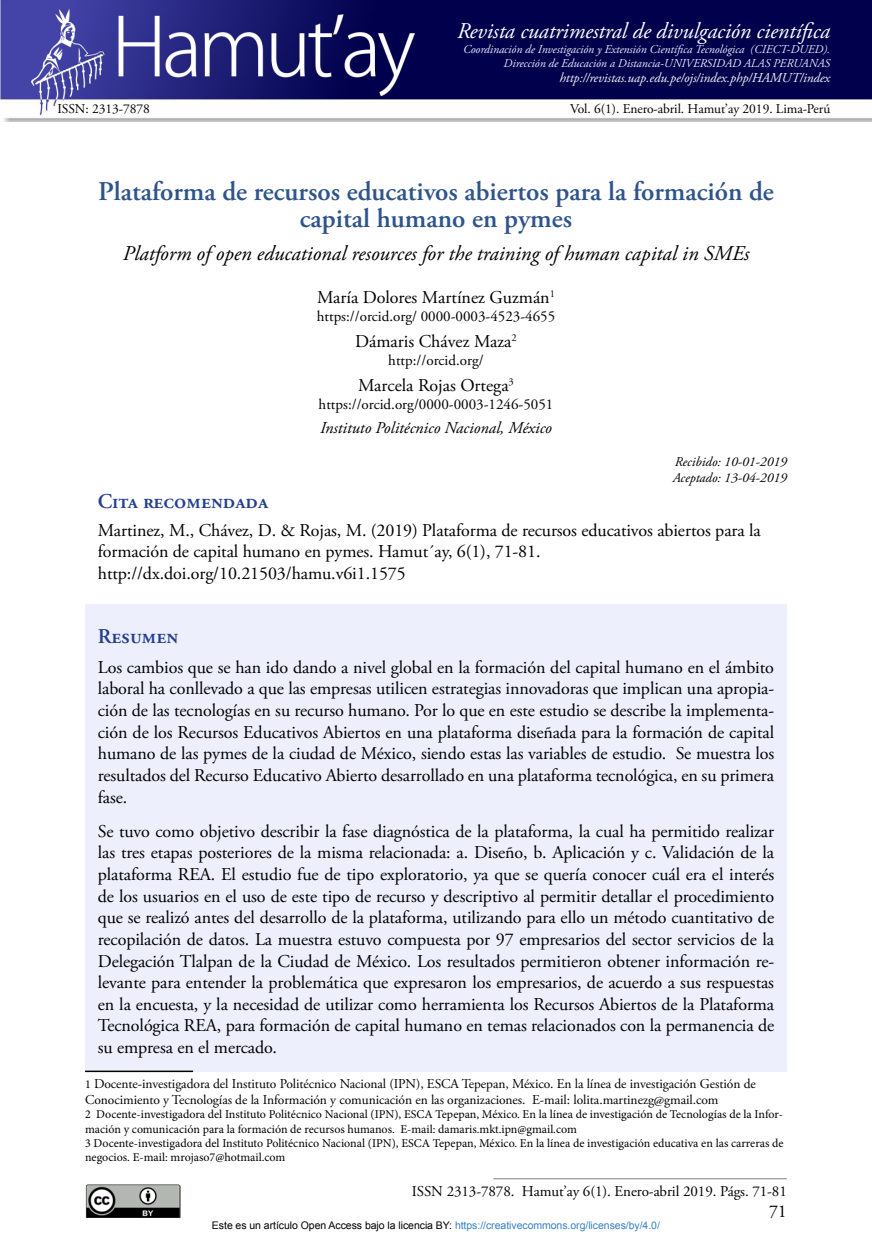
<style>
.page{position:relative;width:872px;height:1255px;background:#fff}
.page>*{position:absolute;margin:0;border:0;box-sizing:border-box;transform-origin:0 0}
.t1{font:600 27px/27px "Adobe Garamond Pro";color:#2f548a;text-align:center}
.t2{font:italic 22.5px "Adobe Garamond Pro";letter-spacing:-.005em;color:#fff}
.t3{font:italic 21px "Adobe Garamond Pro";color:#000}
.t4{font:600 21px "Adobe Garamond Pro";color:#25408f}
.t5{font:18px/21.6px "Adobe Garamond Pro";letter-spacing:-.005em;color:#000;text-align:justify}
.t6{font:italic 16.5px "Adobe Garamond Pro";color:#000}
.t7{font:15px "Adobe Garamond Pro";color:#000}
.t8{font:13.5px/16.2px "Adobe Garamond Pro";letter-spacing:-.005em;color:#000}
.t9{font:italic 13.5px "Adobe Garamond Pro";letter-spacing:-.005em;color:#f5f5f6}
.t10{font:italic 13.5px/16.2px "Adobe Garamond Pro";color:#000}
.t11{font:12px/14.4px "Minion Pro";color:#000}
.t12{font:italic 12px/13.5px "Adobe Garamond Pro";letter-spacing:-.005em;color:#e6e9fc;text-align:right}
.t13{font:10.5px "Arial";letter-spacing:-.005em;color:#3981c3}
.s1{font-family:"Minion Pro";font-size:12px}
.s2{color:#000}
</style>
<div class="page">
<hr style="left:493px;top:1178px;width:294px;height:1px;background:#808080">
<div style="left:85px;top:604px;width:702px;height:467px;background:#edeffc"></div>
<hr style="left:85px;top:1070px;width:108px;height:2px;background:#000">
<img style="left:85px;top:1184px;width:96px;height:32px">
<img style="left:0;top:0;width:872px;height:122px">
<p class="t2" style="left:457px;top:17px;width:375px">Revista cuatrimestral de divulgación científica</p>
<p class="t12" style="left:463px;top:43px;width:369px">Coordinación de Investigación y Extensión Científica Tecnológica (CIECT-DUED).<br>Dirección de Educación a Distancia-UNIVERSIDAD ALAS PERUANAS</p>
<p class="t9" style="left:559px;top:70px;width:272px">http://revistas.uap.edu.pe/ojs/index.php/HAMUT/index</p>
<p class="t8" style="left:57px;top:101px;width:94px">ISSN: 2313-7878</p>
<p class="t8" style="left:570px;top:101px;width:262px">Vol. 6(1). Enero-abril. Hamut’ay 2019. Lima-Perú</p>
<h1 class="t1" style="left:98px;top:178px;width:677px">Plataforma de recursos educativos abiertos para la formación de capital humano en pymes</h1>
<p class="t3" style="left:123px;top:241px;width:628px">Platform of open educational resources for the training of human capital in SMEs</p>
<p class="t5" style="left:317px;top:287px;width:239px">María Dolores Martínez Guzmán<sup>1</sup></p>
<p class="t7" style="left:317px;top:307px;width:240px">https://orcid.org/ 0000-0003-4523-4655</p>
<p class="t5" style="left:355px;top:331px;width:163px">Dámaris Chávez Maza<sup>2</sup></p>
<p class="t7" style="left:388px;top:351px;width:97px">http://orcid.org/</p>
<p class="t5" style="left:358px;top:375px;width:157px">Marcela Rojas Ortega<sup>3</sup></p>
<p class="t7" style="left:319px;top:395px;width:236px">https://orcid.org/0000-0003-1246-5051</p>
<p class="t6" style="left:320px;top:418px;width:233px">Instituto Politécnico Nacional, México</p>
<p class="t10" style="left:672px;top:454px;width:116px">Recibido: 10-01-2019<br>Aceptado: 13-04-2019</p>
<p class="t4" style="left:98px;top:489px;width:172px">Cita recomendada</p>
<p class="t5" style="left:98px;top:519px;width:664px;text-align:left">Martinez, M., Chávez, D. &amp; Rojas, M. (2019) Plataforma de recursos educativos abiertos para la formación de capital humano en pymes. Hamut´ay, 6(1), 71-81. http://dx.doi.org/10.21503/hamu.v6i1.1575</p>
<p class="t4" style="left:98px;top:624px;width:82px">Resumen</p>
<p class="t5" style="left:98px;top:657px;width:678px">Los cambios que se han ido dando a nivel global en la formación del capital humano en el ámbito laboral ha conllevado a que las empresas utilicen estrategias innovadoras que implican una apropia&shy;ción de las tecnologías en su recurso humano. Por lo que en este estudio se describe la implementa&shy;ción de los Recursos Educativos Abiertos en una plataforma diseñada para la formación de capital humano de las pymes de la ciudad de México, siendo estas las variables de estudio. Se muestra los resultados del Recurso Educativo Abierto desarrollado en una plataforma tecnológica, en su primera fase.</p>
<p class="t5" style="left:98px;top:821px;width:678px">Se tuvo como objetivo describir la fase diagnóstica de la plataforma, la cual ha permitido realizar las tres etapas posteriores de la misma relacionada: a. Diseño, b. Aplicación y c. Validación de la plataforma REA. El estudio fue de tipo exploratorio, ya que se quería conocer cuál era el interés de los usuarios en el uso de este tipo de recurso y descriptivo al permitir detallar el procedimiento que se realizó antes del desarrollo de la plataforma, utilizando para ello un método cuantitativo de recopilación de datos. La muestra estuvo compuesta por 97 empresarios del sector servicios de la Delegación Tlalpan de la Ciudad de México. Los resultados permitieron obtener información re&shy;levante para entender la problemática que expresaron los empresarios, de acuerdo a sus respuestas en la encuesta, y la necesidad de utilizar como herramienta los Recursos Abiertos de la Plataforma Tecnológica REA, para formación de capital humano en temas relacionados con la permanencia de su empresa en el mercado.</p>
<p class="t8" style="left:85px;top:1075px;width:672px"><span class="s1">1</span> Docente-investigadora del Instituto Politécnico Nacional (IPN), ESCA Tepepan, México. En la línea de investigación Gestión de<br>Conocimiento y Tecnologías de la Información y comunicación en las organizaciones. E-mail: lolita.martinezg@gmail.com</p>
<p class="t11" style="left:85px;top:1107px;width:700px">2 Docente-investigadora del Instituto Politécnico Nacional (IPN), ESCA Tepepan, México. En la línea de investigación de Tecnologías de la Infor&shy;mación y comunicación para la formación de recursos humanos. E-mail: damaris.mkt.ipn@gmail.com<br>3 Docente-investigadora del Instituto Politécnico Nacional (IPN), ESCA Tepepan, México. En la línea de investigación educativa en las carreras de negocios. E-mail: mrojaso7@hotmail.com</p>
<p class="t7" style="left:412px;top:1181px;width:376px">ISSN 2313-7878. Hamut’ay 6(1). Enero-abril 2019. Págs. 71-81</p>
<p class="t5" style="left:769px;top:1201px;width:19px">71</p>
<p class="t13" style="left:212px;top:1218px;width:449px"><span class="s2">Este es un artículo Open Access bajo la licencia BY:</span> https://creativecommons.org/licenses/by/4.0/</p>
</div>
